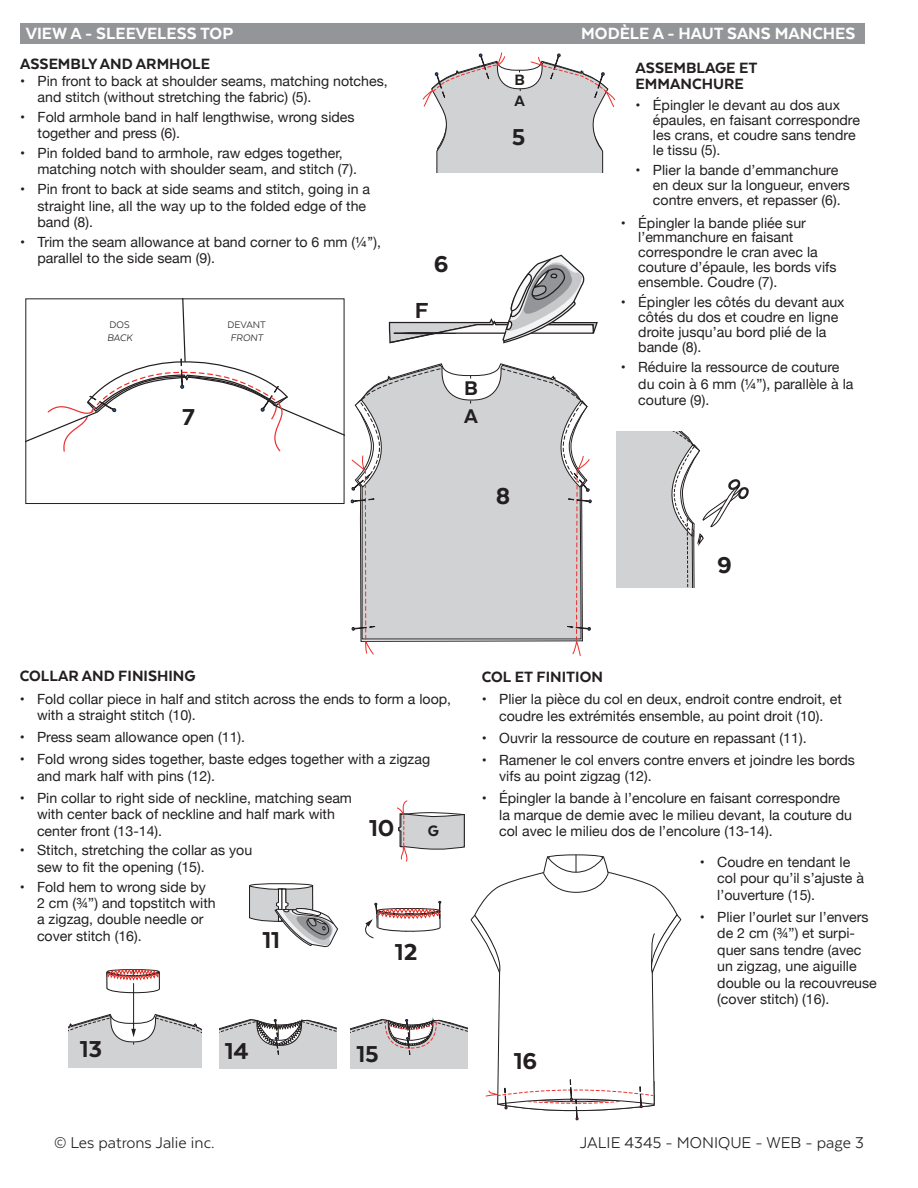
<style>
.page{position:relative;width:918px;height:1188px;background:#fff}
.page>*{position:absolute;margin:0;border:0;box-sizing:border-box;transform-origin:0 0}
.t1{font:800 26.55px "Texta";color:#231f20}
.t2{font:800 25.05px "Texta";color:#231f20;scale:1.04 1}
.t3{font:800 22.8px/27.2px "Texta";color:#231f20}
.t4{font:800 18.75px "Texta";color:#fff}
.t5{font:18px "Texta";color:#231f20}
.t6{font:800 17.25px/16.4px "Texta";color:#231f20}
.t7{font:14.1px/16.4px "Helvetica Neue";color:#231f20}
.t8{font:10.95px/13.2px "Texta";color:#231f20}
.t9{font:italic 10.95px/13.2px "Texta";color:#231f20}
.s1{font-style:normal}
.s2{font-style:italic}
</style>
<div class="page">
<svg style="left:397px;top:800px;width:68px;height:62px"></svg>
<svg style="left:249px;top:883px;width:89px;height:65px"></svg>
<svg style="left:365px;top:901px;width:76px;height:37px"></svg>
<hr style="left:133px;top:983px;width:1px;height:47px;background:#231f20">
<svg style="left:68px;top:1014px;width:133px;height:54px"></svg>
<svg style="left:106px;top:969px;width:54px;height:25px"></svg>
<svg style="left:219px;top:1019px;width:117px;height:50px;background:#c4c4c5"></svg>
<svg style="left:422px;top:52px;width:194px;height:120px"></svg>
<svg style="left:388px;top:254px;width:210px;height:90px"></svg>
<svg style="left:350px;top:364px;width:167px;height:276px;background:#d4d5d7"></svg>
<svg style="left:500px;top:368px;width:92px;height:288px"></svg>
<svg style="left:351px;top:367px;width:93px;height:288px"></svg>
<div style="left:21px;top:23px;width:844px;height:21px;background:#939598"></div>
<svg style="left:28px;top:301px;width:314px;height:151px"></svg>
<div style="left:26px;top:299px;width:318px;height:205px;border:1px solid #231f20"></div>
<svg style="left:617px;top:432px;width:132px;height:155px"></svg>
<svg style="left:350px;top:1017px;width:118px;height:52px"></svg>
<svg style="left:471px;top:915px;width:3px;height:10px"></svg>
<svg style="left:474px;top:872px;width:202px;height:207px"></svg>
<svg style="left:647px;top:912px;width:34px;height:61px"></svg>
<svg style="left:542px;top:854px;width:68px;height:39px"></svg>
<svg style="left:485px;top:1079px;width:170px;height:41px"></svg>
<p class="t4" style="left:26px;top:23px;width:209px">VIEW A - SLEEVELESS TOP</p>
<p class="t4" style="left:581px;top:23px;width:276px">MODÈLE A - HAUT SANS MANCHES</p>
<p class="t6" style="left:20px;top:56px;width:192px">ASSEMBLY AND ARMHOLE</p>
<p class="t7" style="left:38px;top:73px;width:352px;text-indent:-17px">• Pin front to back at shoulder seams, matching notches, and stitch (without stretching the fabric) (5).</p>
<p class="t7" style="left:38px;top:109px;width:319px;text-indent:-17px">• Fold armhole band in half lengthwise, wrong sides together and press (6).</p>
<p class="t7" style="left:38px;top:146px;width:321px;text-indent:-17px">• Pin folded band to armhole, raw edges together, matching notch with shoulder seam, and stitch (7).</p>
<p class="t7" style="left:38px;top:182px;width:334px;text-indent:-17px">• Pin front to back at side seams and stitch, going in a straight line, all the way up to the folded edge of the band (8).</p>
<p class="t7" style="left:38px;top:234px;width:345px;text-indent:-17px">• Trim the seam allowance at band corner to 6 mm (¼’’), parallel to the side seam (9).</p>
<p class="t9" style="left:107px;top:318px;width:27px"><span class="s1">DOS<br></span>BACK</p>
<p class="t8" style="left:228px;top:318px;width:40px">DEVANT<br><span class="s2">FRONT</span></p>
<p class="t1" style="left:182px;top:403px;width:14px">7</p>
<p class="t6" style="left:515px;top:70px;width:12px;line-height:20.5px">B<br>A</p>
<p class="t1" style="left:512px;top:124px;width:15px">5</p>
<p class="t1" style="left:434px;top:251px;width:16px">6</p>
<p class="t2" style="left:415px;top:298px;width:15px">F</p>
<p class="t3" style="left:464px;top:375px;width:15px">B<br>A</p>
<p class="t1" style="left:496px;top:482px;width:16px">8</p>
<p class="t6" style="left:636px;top:59px;width:123px">ASSEMBLAGE ET<br>EMMANCHURE</p>
<p class="t7" style="left:653px;top:99px;width:209px;line-height:14.9px;text-indent:-17px">• Épingler le devant au dos aux épaules, en faisant correspondre les crans, et coudre sans tendre le tissu (5).</p>
<p class="t7" style="left:653px;top:164px;width:198px;line-height:14.9px;text-indent:-17px">• Plier la bande d’emmanchure en deux sur la longueur, envers contre envers, et repasser (6).</p>
<p class="t7" style="left:638px;top:216px;width:200px;line-height:14.9px;text-indent:-17px">• Épingler la bande pliée sur l’emmanchure en faisant correspondre le cran avec la couture d’épaule, les bords vifs ensemble. Coudre (7).</p>
<p class="t7" style="left:638px;top:296px;width:208px;line-height:14.9px;text-indent:-17px">• Épingler les côtés du devant aux côtés du dos et coudre en ligne droite jusqu’au bord plié de la bande (8).</p>
<p class="t7" style="left:638px;top:360px;width:217px;text-indent:-17px">• Réduire la ressource de couture du coin à 6 mm (¼’’), parallèle à la couture (9).</p>
<p class="t1" style="left:717px;top:552px;width:16px">9</p>
<p class="t6" style="left:20px;top:668px;width:177px">COLLAR AND FINISHING</p>
<p class="t7" style="left:37px;top:691px;width:416px;text-indent:-17px">• Fold collar piece in half and stitch across the ends to form a loop, with a straight stitch (10).</p>
<p class="t7" style="left:20px;top:730px;width:227px">• Press seam allowance open (11).</p>
<p class="t7" style="left:37px;top:752px;width:395px;text-indent:-17px">• Fold wrong sides together, baste edges together with a zigzag and mark half with pins (12).</p>
<p class="t7" style="left:37px;top:790px;width:317px;text-indent:-17px">• Pin collar to right side of neckline, matching seam with center back of neckline and half mark with center front (13-14).</p>
<p class="t7" style="left:37px;top:843px;width:217px;text-indent:-17px">• Stitch, stretching the collar as you sew to fit the opening (15).</p>
<p class="t7" style="left:37px;top:879px;width:180px;text-indent:-17px">• Fold hem to wrong side by<br>2 cm (¾’’) and topstitch with a zigzag, double needle or cover stitch (16).</p>
<p class="t6" style="left:482px;top:668px;width:123px">COL ET FINITION</p>
<p class="t7" style="left:482px;top:692px;width:361px;text-align:center">• Plier la pièce du col en deux, endroit contre endroit, et coudre les extrémités ensemble, au point droit (10).</p>
<p class="t7" style="left:482px;top:730px;width:326px">• Ouvrir la ressource de couture en repassant (11).</p>
<p class="t7" style="left:499px;top:752px;width:357px;text-indent:-17px">• Ramener le col envers contre envers et joindre les bords vifs au point zigzag (12).</p>
<p class="t7" style="left:499px;top:791px;width:354px;text-indent:-17px">• Épingler la bande à l’encolure en faisant correspondre la marque de demie avec le milieu devant, la couture du</p>
<p class="t1" style="left:369px;top:814px;width:27px">10</p>
<p class="t6" style="left:428px;top:823px;width:13px">G</p>
<p class="t7" style="left:499px;top:824px;width:275px">col avec le milieu dos de l’encolure (13-14).</p>
<p class="t7" style="left:717px;top:855px;width:148px;text-indent:-17px">• Coudre en tendant le col pour qu’il s’ajuste à l’ouverture (15).</p>
<p class="t7" style="left:717px;top:910px;width:161px;text-indent:-17px">• Plier l’ourlet sur l’envers de 2 cm (¾’’) et surpi&shy;quer sans tendre (avec un zigzag, une aiguille double ou la recouvreuse (cover stitch) (16).</p>
<p class="t1" style="left:263px;top:927px;width:19px">11</p>
<p class="t1" style="left:395px;top:938px;width:24px">12</p>
<p class="t1" style="left:80px;top:1036px;width:24px">13</p>
<p class="t1" style="left:225px;top:1037px;width:26px">14</p>
<p class="t1" style="left:357px;top:1040px;width:24px">15</p>
<p class="t1" style="left:514px;top:1047px;width:25px">16</p>
<p class="t5" style="left:54px;top:1133px;width:162px">© Les patrons Jalie inc.</p>
<p class="t5" style="left:580px;top:1133px;width:286px">JALIE 4345 - MONIQUE - WEB - page 3</p>
</div>
